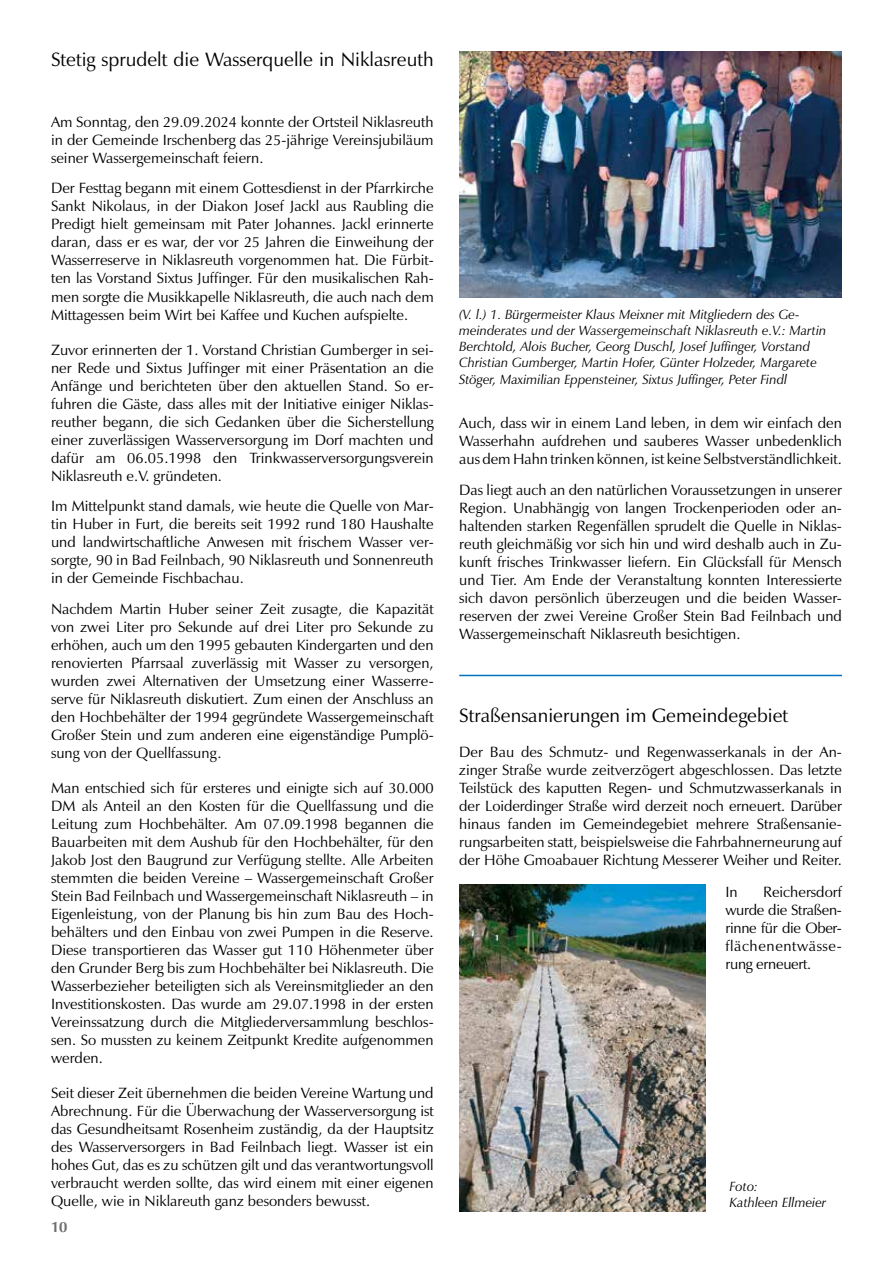
<style>
.page{position:relative;width:893px;height:1263px;background:#fff}
.page>*{position:absolute;margin:0;border:0;box-sizing:border-box;transform-origin:0 0}
.t1{font:19.5px "Zapf Humanist 601 BT";color:#000}
.t2{font:15px/18px "Zapf Humanist 601 BT";color:#000;text-align:justify}
.t3{font:700 15px "Zapf Humanist 601 BT";color:#6e6e6e}
.t4{font:italic 13.5px/16.2px "Zapf Humanist 601 BT";color:#000}
</style>
<div class="page">
<hr style="left:459px;top:675px;width:383px;height:1px;background:#0074be">
<img style="left:459px;top:884px;width:247px;height:328px">
<img style="left:459px;top:51px;width:383px;height:247px">
<h1 class="t1" style="left:51px;top:47px;width:384px">Stetig sprudelt die Wasserquelle in Niklasreuth</h1>
<p class="t2" style="left:51px;top:113px;width:384px">Am Sonntag, den 29.09.2024 konnte der Ortsteil Niklasreuth in der Gemeinde Irschenberg das 25-jährige Vereinsjubiläum seiner Wassergemeinschaft feiern.</p>
<p class="t2" style="left:51px;top:179px;width:384px">Der Festtag begann mit einem Gottesdienst in der Pfarrkirche Sankt Nikolaus, in der Diakon Josef Jackl aus Raubling die Predigt hielt gemeinsam mit Pater Johannes. Jackl erinnerte daran, dass er es war, der vor 25 Jahren die Einweihung der Wasserreserve in Niklasreuth vorgenommen hat. Die Fürbit&shy;ten las Vorstand Sixtus Juffinger. Für den musikalischen Rah&shy;men sorgte die Musikkapelle Niklasreuth, die auch nach dem Mittagessen beim Wirt bei Kaffee und Kuchen aufspielte.</p>
<p class="t2" style="left:51px;top:340px;width:384px">Zuvor erinnerten der 1. Vorstand Christian Gumberger in sei&shy;ner Rede und Sixtus Juffinger mit einer Präsentation an die Anfänge und berichteten über den aktuellen Stand. So er&shy;fuhren die Gäste, dass alles mit der Initiative einiger Niklas&shy;reuther begann, die sich Gedanken über die Sicherstellung einer zuverlässigen Wasserversorgung im Dorf machten und dafür am 06.05.1998 den Trinkwasserversorgungsverein Niklasreuth e.V. gründeten.</p>
<p class="t2" style="left:51px;top:497px;width:384px">Im Mittelpunkt stand damals, wie heute die Quelle von Mar&shy;tin Huber in Furt, die bereits seit 1992 rund 180 Haushalte und landwirtschaftliche Anwesen mit frischem Wasser ver&shy;sorgte, 90 in Bad Feilnbach, 90 Niklasreuth und Sonnenreuth in der Gemeinde Fischbachau.</p>
<p class="t2" style="left:51px;top:600px;width:384px">Nachdem Martin Huber seiner Zeit zusagte, die Kapazität von zwei Liter pro Sekunde auf drei Liter pro Sekunde zu erhöhen, auch um den 1995 gebauten Kindergarten und den renovierten Pfarrsaal zuverlässig mit Wasser zu versorgen, wurden zwei Alternativen der Umsetzung einer Wasserre&shy;serve für Niklasreuth diskutiert. Zum einen der Anschluss an den Hochbehälter der 1994 gegründete Wassergemeinschaft Großer Stein und zum anderen eine eigenständige Pumplö&shy;sung von der Quellfassung.</p>
<p class="t2" style="left:51px;top:779px;width:384px">Man entschied sich für ersteres und einigte sich auf 30.000<br>DM als Anteil an den Kosten fü r die Quellfassung und die Leitung zum Hochbehälter. Am 07.09.1998 begannen die Bauarbeiten mit dem Aushub für den Hochbehälter, für den Jakob Jost den Baugrund zur Verfügung stellte. Alle Arbeiten stemmten die beiden Vereine – Wassergemeinschaft Großer Stein Bad Feilnbach und Wassergemeinschaft Niklasreuth – in Eigenleistung, von der Planung bis hin zum Bau des Hoch&shy;behälters und den Einbau von zwei Pumpen in die Reserve.<br>Diese transportieren das Wasser gut 110 Höhenmeter über den Grunder Berg bis zum Hochbehälter bei Niklasreuth. Die Wasserbezieher beteiligten sich als Vereinsmitglieder an den Investitionskosten. Das wurde am 29.07.1998 in der ersten Vereinssatzung durch die Mitgliederversammlung beschlos&shy;sen. So mussten zu keinem Zeitpunkt Kredite aufgenommen werden.</p>
<p class="t2" style="left:51px;top:1084px;width:384px">Seit dieser Zeit übernehmen die beiden Vereine Wartung und Abrechnung. Für die Überwachung der Wasserversorgung ist das Gesundheitsamt Rosenheim zuständig, da der Hauptsitz des Wasserversorgers in Bad Feilnbach liegt. Wasser ist ein hohes Gut, das es zu schützen gilt und das verantwortungsvoll verbraucht werden sollte, das wird einem mit einer eigenen Quelle, wie in Niklareuth ganz besonders bewusst.</p>
<p class="t3" style="left:51px;top:1218px;width:18px">10</p>
<p class="t4" style="left:459px;top:306px;width:369px">(V. l.) 1. Bürgermeister Klaus Meixner mit Mitgliedern des Ge&shy;meinderates und der Wassergemeinschaft Niklasreuth e.V.: Martin Berchtold, Alois Bucher, Georg Duschl, Josef Juffinger, Vorstand Christian Gumberger, Martin Hofer, Günter Holzeder, Margarete Stöger, Maximilian Eppensteiner, Sixtus Juffinger, Peter Findl</p>
<p class="t2" style="left:459px;top:414px;width:384px">Auch, dass wir in einem Land leben, in dem wir einfach den Wasserhahn aufdrehen und sauberes Wasser unbedenklich aus dem Hahn trinken können, ist keine Selbstverständlichkeit.</p>
<p class="t2" style="left:459px;top:481px;width:384px">Das liegt auch an den natürlichen Voraussetzungen in unserer Region. Unabhängig von langen Trockenperioden oder an&shy;haltenden starken Regenfällen sprudelt die Quelle in Niklas&shy;reuth gleichmäßig vor sich hin und wird deshalb auch in Zu&shy;kunft frisches Trinkwasser liefern. Ein Glücksfall für Mensch und Tier. Am Ende der Veranstaltung konnten Interessierte sich davon persönlich überzeugen und die beiden Wasser&shy;reserven der zwei Vereine Großer Stein Bad Feilnbach und Wassergemeinschaft Niklasreuth besichtigen.</p>
<h1 class="t1" style="left:459px;top:703px;width:330px">Straßensanierungen im Gemeindegebiet</h1>
<p class="t2" style="left:459px;top:742px;width:384px">Der Bau des Schmutz- und Regenwasserkanals in der An&shy;zinger Straße wurde zeitverzögert abgeschlossen. Das letzte Teilstück des kaputten Regen- und Schmutzwasserkanals in der Loiderdinger Straße wird derzeit noch erneuert. Darüber hinaus fanden im Gemeindegebiet mehrere Straßensanie&shy;rungsarbeiten statt, beispielsweise die Fahrbahnerneurung auf der Höhe Gmoabauer Richtung Messerer Weiher und Reiter.</p>
<p class="t2" style="left:725px;top:883px;width:118px;text-indent:38px">Reichersdorf wurde die Straßen&shy;rinne für die Ober&shy;flächenentwässe&shy;rung erneuert.</p>
<p class="t2" style="left:725px;top:883px;width:14px">In</p>
<p class="t4" style="left:730px;top:1178px;width:98px">Foto:<br>Kathleen Ellmeier</p>
</div>
